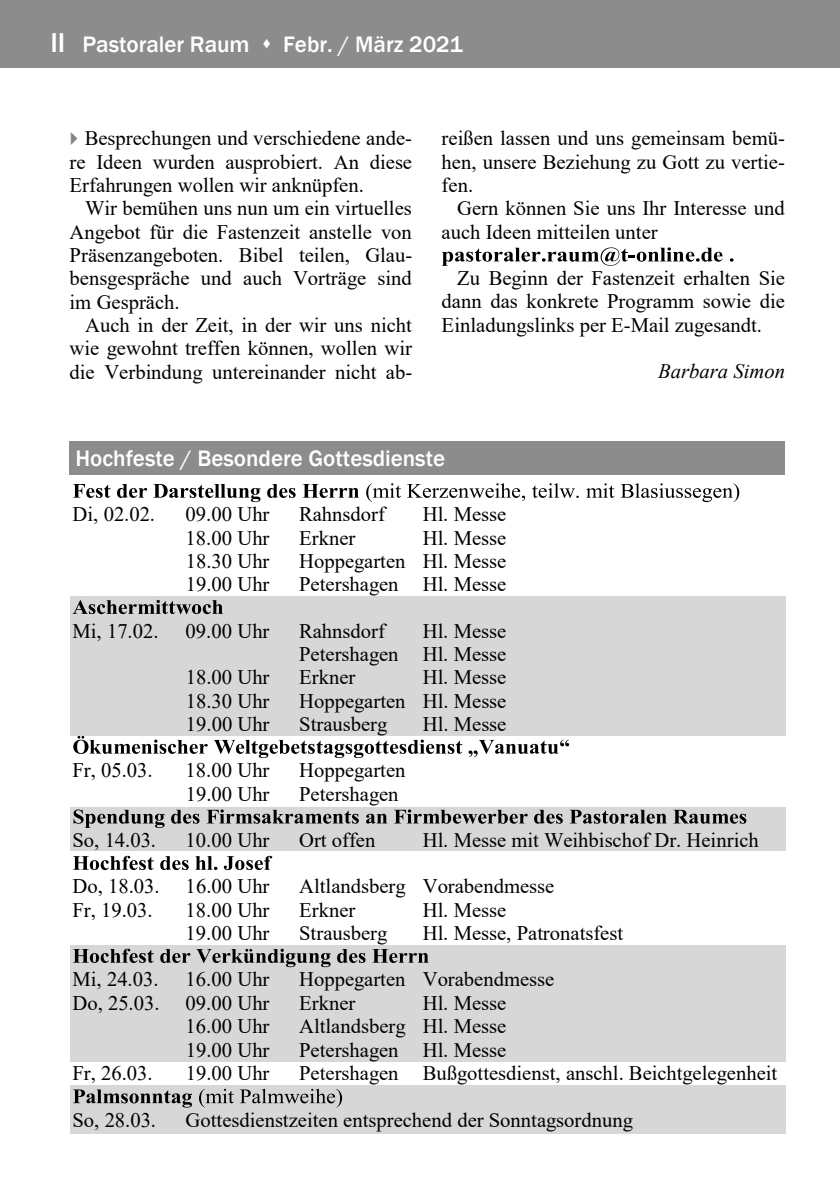
<style>
.page{position:relative;width:840px;height:1191px;background:#fff}
.page>*{position:absolute;margin:0;border:0;box-sizing:border-box;transform-origin:0 0}
.t1{font:700 24px "Gentium Basic";color:#fff}
.t2{font:500 23px "Franklin Gothic";color:#fff}
.t3{font:20.6px/23.4px "Times New Roman";color:#000;text-align:justify}
.t4{font:italic 20.6px "Times New Roman";color:#000}
.s1{font-size:28px}
</style>
<div class="page">
<div style="left:0;top:0;width:839px;height:68px;background:#8c8c8c"></div>
<div style="left:70px;top:596px;width:715px;height:140px;background:#d7d7d7"></div>
<div style="left:70px;top:441px;width:714px;height:33px;background:#8c8c8c"></div>
<div style="left:70px;top:945px;width:715px;height:116px;background:#d7d7d7"></div>
<div style="left:70px;top:807px;width:715px;height:44px;background:#d7d7d7"></div>
<div style="left:70px;top:1085px;width:715px;height:48px;background:#d7d7d7"></div>
<svg style="left:73px;top:484px;width:286px;height:18px"></svg>
<svg style="left:366px;top:483px;width:372px;height:19px"></svg>
<svg style="left:73px;top:600px;width:150px;height:14px"></svg>
<svg style="left:73px;top:736px;width:389px;height:22px"></svg>
<svg style="left:468px;top:739px;width:101px;height:18px"></svg>
<svg style="left:73px;top:809px;width:673px;height:19px"></svg>
<svg style="left:73px;top:855px;width:199px;height:15px"></svg>
<svg style="left:73px;top:948px;width:355px;height:19px"></svg>
<svg style="left:73px;top:1089px;width:119px;height:18px"></svg>
<svg style="left:199px;top:1088px;width:143px;height:19px"></svg>
<svg style="left:442px;top:247px;width:280px;height:19px"></svg>
<svg style="left:729px;top:258px;width:4px;height:4px"></svg>
<p class="t2" style="left:50px;top:30px;width:414px"><span class="s1">II</span> Pastoraler Raum ⬧ Febr. / März 2021</p>
<p class="t1" style="left:53px;top:29px;width:14px">8</p>
<p class="t3" style="left:69px;top:126px;width:344px;text-indent:15px">Besprechungen und verschiedene ande&shy;re Ideen wurden ausprobiert. An diese Erfahrungen wollen wir anknüpfen.</p>
<p class="t3" style="left:69px;top:196px;width:344px;text-indent:16px">Wir bemühen uns nun um ein virtuelles Angebot für die Fastenzeit anstelle von Präsenzangeboten. Bibel teilen, Glau&shy;bensgespräche und auch Vorträge sind im Gespräch.</p>
<p class="t3" style="left:69px;top:313px;width:344px;text-indent:16px">Auch in der Zeit, in der wir uns nicht wie gewohnt treffen können, wollen wir die Verbindung untereinander nicht ab-</p>
<p class="t3" style="left:441px;top:126px;width:345px">reißen lassen und uns gemeinsam bemü&shy;hen, unsere Beziehung zu Gott zu vertie&shy;fen.</p>
<p class="t3" style="left:441px;top:196px;width:344px;text-indent:16px">Gern können Sie uns Ihr Interesse und auch Ideen mitteilen unter</p>
<p class="t3" style="left:441px;top:266px;width:344px;text-indent:16px">Zu Beginn der Fastenzeit erhalten Sie dann das konkrete Programm sowie die Einladungslinks per E-Mail zugesandt.</p>
<p class="t4" style="left:657px;top:357px;width:128px">Barbara Simon</p>
<p class="t2" style="left:75px;top:444px;width:371px">Hochfeste / Besondere Gottesdienste</p>
<p class="t3" style="left:72px;top:502px;width:84px">Di, 02.02.</p>
<p class="t3" style="left:185px;top:502px;width:85px">09.00 Uhr</p>
<p class="t3" style="left:299px;top:502px;width:87px">Rahnsdorf</p>
<p class="t3" style="left:422px;top:502px;width:85px">Hl. Messe</p>
<p class="t3" style="left:185px;top:525px;width:85px">18.00 Uhr</p>
<p class="t3" style="left:299px;top:525px;width:58px">Erkner</p>
<p class="t3" style="left:422px;top:525px;width:85px">Hl. Messe</p>
<p class="t3" style="left:185px;top:548px;width:85px">18.30 Uhr</p>
<p class="t3" style="left:299px;top:548px;width:208px">Hoppegarten Hl. Messe</p>
<p class="t3" style="left:185px;top:572px;width:85px">19.00 Uhr</p>
<p class="t3" style="left:299px;top:572px;width:208px">Petershagen Hl. Messe</p>
<p class="t3" style="left:72px;top:618px;width:88px">Mi, 17.02.</p>
<p class="t3" style="left:185px;top:618px;width:85px">09.00 Uhr</p>
<p class="t3" style="left:299px;top:618px;width:87px">Rahnsdorf</p>
<p class="t3" style="left:299px;top:618px;width:208px;text-align:right">Hl. Messe<br>Petershagen Hl. Messe</p>
<p class="t3" style="left:185px;top:665px;width:85px">18.00 Uhr</p>
<p class="t3" style="left:299px;top:665px;width:58px">Erkner</p>
<p class="t3" style="left:422px;top:665px;width:85px">Hl. Messe</p>
<p class="t3" style="left:186px;top:688px;width:85px">18.30 Uhr</p>
<p class="t3" style="left:299px;top:688px;width:208px">Hoppegarten Hl. Messe</p>
<p class="t3" style="left:186px;top:711px;width:85px">19.00 Uhr</p>
<p class="t3" style="left:299px;top:711px;width:90px">Strausberg</p>
<p class="t3" style="left:422px;top:711px;width:85px">Hl. Messe</p>
<p class="t3" style="left:72px;top:758px;width:82px">Fr, 05.03.</p>
<p class="t3" style="left:185px;top:758px;width:85px">18.00 Uhr</p>
<p class="t3" style="left:299px;top:758px;width:108px">Hoppegarten</p>
<p class="t3" style="left:185px;top:781px;width:85px">19.00 Uhr</p>
<p class="t3" style="left:299px;top:781px;width:101px">Petershagen</p>
<p class="t3" style="left:72px;top:828px;width:85px">So, 14.03.</p>
<p class="t3" style="left:185px;top:828px;width:85px">10.00 Uhr</p>
<p class="t3" style="left:299px;top:828px;width:78px">Ort offen</p>
<p class="t3" style="left:422px;top:828px;width:337px">Hl. Messe mit Weihbischof Dr. Heinrich</p>
<p class="t3" style="left:72px;top:874px;width:88px">Do, 18.03.</p>
<p class="t3" style="left:185px;top:874px;width:85px">16.00 Uhr</p>
<p class="t3" style="left:299px;top:874px;width:256px">Altlandsberg Vorabendmesse</p>
<p class="t3" style="left:72px;top:897px;width:82px">Fr, 19.03.</p>
<p class="t3" style="left:185px;top:897px;width:85px">18.00 Uhr</p>
<p class="t3" style="left:299px;top:897px;width:58px">Erkner</p>
<p class="t3" style="left:422px;top:897px;width:85px">Hl. Messe</p>
<p class="t3" style="left:185px;top:921px;width:85px">19.00 Uhr</p>
<p class="t3" style="left:299px;top:921px;width:90px">Strausberg</p>
<p class="t3" style="left:422px;top:921px;width:202px">Hl. Messe, Patronatsfest</p>
<p class="t3" style="left:72px;top:967px;width:88px">Mi, 24.03.</p>
<p class="t3" style="left:185px;top:967px;width:85px">16.00 Uhr</p>
<p class="t3" style="left:299px;top:967px;width:256px">Hoppegarten Vorabendmesse</p>
<p class="t3" style="left:72px;top:990px;width:88px">Do, 25.03.</p>
<p class="t3" style="left:185px;top:990px;width:85px">09.00 Uhr</p>
<p class="t3" style="left:299px;top:990px;width:58px">Erkner</p>
<p class="t3" style="left:422px;top:990px;width:85px">Hl. Messe</p>
<p class="t3" style="left:185px;top:1014px;width:85px">16.00 Uhr</p>
<p class="t3" style="left:299px;top:1014px;width:208px">Altlandsberg Hl. Messe</p>
<p class="t3" style="left:185px;top:1037px;width:85px">19.00 Uhr</p>
<p class="t3" style="left:299px;top:1037px;width:208px">Petershagen Hl. Messe</p>
<p class="t3" style="left:72px;top:1060px;width:82px">Fr, 26.03.</p>
<p class="t3" style="left:185px;top:1060px;width:85px">19.00 Uhr</p>
<p class="t3" style="left:299px;top:1060px;width:479px">Petershagen Bußgottesdienst, anschl. Beichtgelegenheit</p>
<p class="t3" style="left:72px;top:1107px;width:85px">So, 28.03.</p>
<p class="t3" style="left:185px;top:1107px;width:449px">Gottesdienstzeiten entsprechend der Sonntagsordnung</p>
</div>
